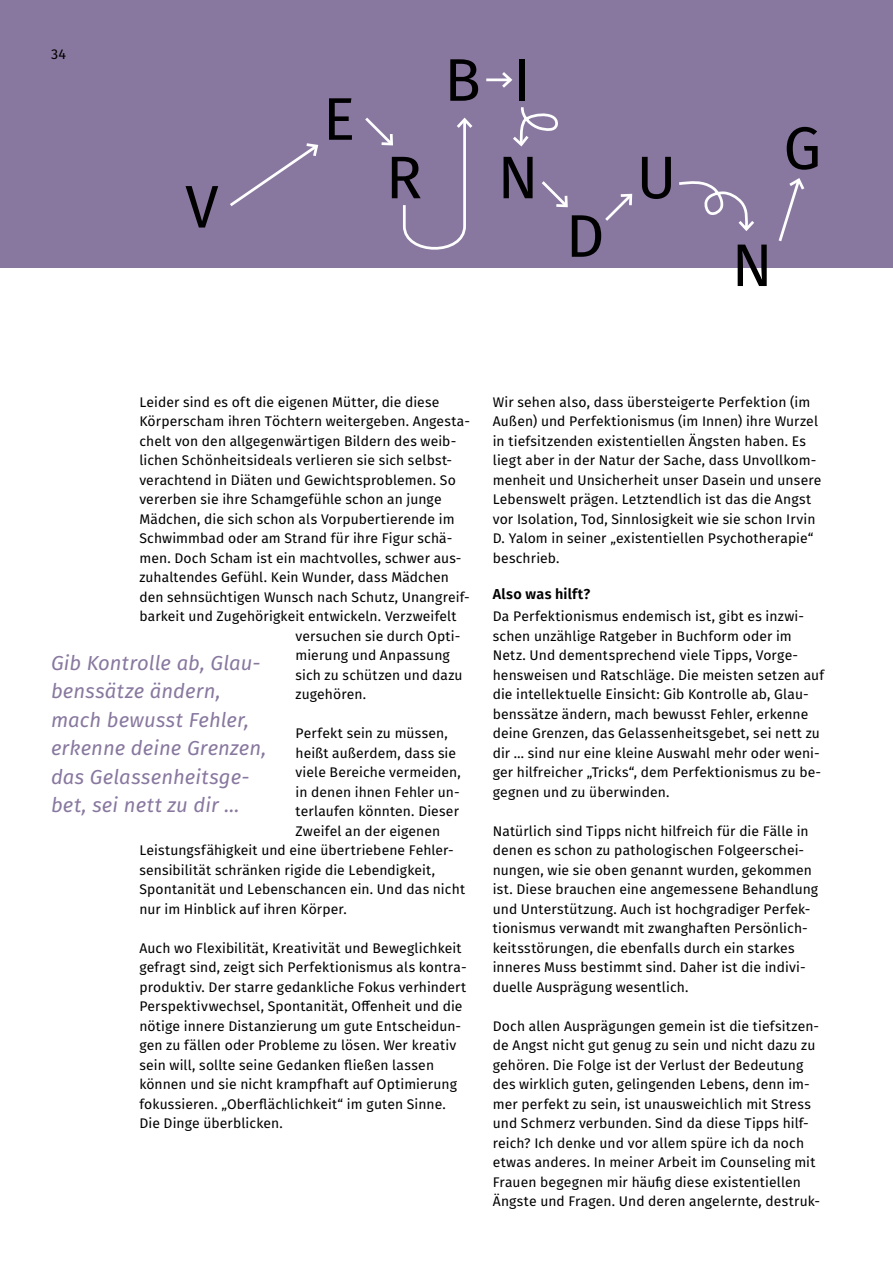
<style>
.page{position:relative;width:893px;height:1263px;background:#fff}
.page>*{position:absolute;margin:0;border:0;box-sizing:border-box;transform-origin:0 0}
.t1{font:60.15px/97.5px "Fira Sans";color:#000;text-align:right}
.t2{font:italic 20.25px/28.5px "Fira Sans";letter-spacing:.005em;color:#88789f}
.t3{font:600 14.4px "Fira Sans";letter-spacing:.015em;color:#000}
.t4{font:14.25px "Fira Sans";color:#000}
.t5{font:13.95px/19.5px "Fira Sans";letter-spacing:.01em;color:#000}
</style>
<div class="page">
<div style="left:0;top:0;width:893px;height:268px;background:#88789f"></div>
<svg style="left:230px;top:143px;width:89px;height:63px"></svg>
<svg style="left:365px;top:117px;width:28px;height:29px"></svg>
<svg style="left:403px;top:117px;width:70px;height:133px"></svg>
<hr style="left:486px;top:78px;width:24px;height:3px;background:#fff">
<svg style="left:499px;top:72px;width:14px;height:16px"></svg>
<svg style="left:542px;top:181px;width:26px;height:27px"></svg>
<svg style="left:679px;top:181px;width:75px;height:50px"></svg>
<svg style="left:605px;top:193px;width:28px;height:28px"></svg>
<svg style="left:778px;top:178px;width:27px;height:63px"></svg>
<svg style="left:513px;top:107px;width:45px;height:40px"></svg>
<p class="t4" style="left:51px;top:44px;width:16px">34</p>
<h1 class="t1" style="left:185px;top:156px;width:35px">V</h1>
<h1 class="t1" style="left:323px;top:68px;width:34px">E</h1>
<h1 class="t1" style="left:386px;top:127px;width:38px">R</h1>
<h1 class="t1" style="left:444px;top:29px;width:96px">B I<br>N</h1>
<h1 class="t1" style="left:566px;top:185px;width:40px">D</h1>
<h1 class="t1" style="left:636px;top:127px;width:41px">U</h1>
<h1 class="t1" style="left:783px;top:98px;width:39px">G</h1>
<h1 class="t1" style="left:732px;top:215px;width:43px">N</h1>
<p class="t5" style="left:139px;top:392px;width:302px">Leider sind es oft die eigenen Mütter, die diese</p>
<p class="t5" style="left:139px;top:411px;width:332px">Körperscham ihren Töchtern weitergeben. Angesta-</p>
<p class="t5" style="left:139px;top:431px;width:318px">chelt von den allgegenwärtigen Bildern des weib-</p>
<p class="t5" style="left:139px;top:450px;width:314px">lichen Schönheitsideals verlieren sie sich selbst-</p>
<p class="t5" style="left:139px;top:470px;width:318px">verachtend in Diäten und Gewichtsproblemen. So</p>
<p class="t5" style="left:139px;top:489px;width:304px">vererben sie ihre Schamgefühle schon an junge</p>
<p class="t5" style="left:139px;top:509px;width:317px">Mädchen, die sich schon als Vorpubertierende im</p>
<p class="t5" style="left:139px;top:528px;width:314px">Schwimmbad oder am Strand für ihre Figur schä-</p>
<p class="t5" style="left:139px;top:548px;width:324px">men. Doch Scham ist ein machtvolles, schwer aus-</p>
<p class="t5" style="left:139px;top:567px;width:311px">zuhaltendes Gefühl. Kein Wunder, dass Mädchen</p>
<p class="t5" style="left:139px;top:587px;width:332px">den sehnsüchtigen Wunsch nach Schutz, Unangreif-</p>
<p class="t5" style="left:139px;top:606px;width:319px">barkeit und Zugehörigkeit entwickeln. Verzweifelt</p>
<p class="t5" style="left:296px;top:626px;width:166px">versuchen sie durch Opti-</p>
<p class="t5" style="left:296px;top:645px;width:156px">mierung und Anpassung</p>
<p class="t5" style="left:296px;top:665px;width:169px">sich zu schützen und dazu</p>
<p class="t5" style="left:296px;top:684px;width:72px">zugehören.</p>
<p class="t5" style="left:296px;top:723px;width:154px">Perfekt sein zu müssen,</p>
<p class="t5" style="left:296px;top:743px;width:162px">heißt außerdem, dass sie</p>
<p class="t5" style="left:296px;top:762px;width:167px">viele Bereiche vermeiden,</p>
<p class="t5" style="left:296px;top:782px;width:166px">in denen ihnen Fehler un-</p>
<p class="t5" style="left:296px;top:801px;width:165px">terlaufen könnten. Dieser</p>
<p class="t5" style="left:296px;top:821px;width:146px">Zweifel an der eigenen</p>
<p class="t5" style="left:139px;top:840px;width:316px">Leistungsfähigkeit und eine übertriebene Fehler-</p>
<p class="t5" style="left:139px;top:860px;width:297px">sensibilität schränken rigide die Lebendigkeit,</p>
<p class="t5" style="left:139px;top:879px;width:327px">Spontanität und Lebenschancen ein. Und das nicht</p>
<p class="t5" style="left:139px;top:899px;width:209px">nur im Hinblick auf ihren Körper.</p>
<p class="t5" style="left:139px;top:938px;width:329px">Auch wo Flexibilität, Kreativität und Beweglichkeit gefragt sind, zeigt sich Perfektionismus als kontra&shy;produktiv. Der starre gedankliche Fokus verhindert Perspektivwechsel, Spontanität, Offenheit und die nötige innere Distanzierung um gute Entscheidun&shy;gen zu fällen oder Probleme zu lösen. Wer kreativ sein will, sollte seine Gedanken fließen lassen können und sie nicht krampfhaft auf Optimierung fokussieren. „Oberflächlichkeit“ im guten Sinne.<br>Die Dinge überblicken.</p>
<h2 class="t2" style="left:51px;top:648px;width:217px">Gib Kontrolle ab, Glau&shy;benssätze ändern, mach bewusst Fehler, erkenne deine Grenzen, das Gelassenheitsge&shy;bet, sei nett zu dir …</h2>
<p class="t5" style="left:493px;top:392px;width:330px">Wir sehen also, dass übersteigerte Perfektion (im Außen) und Perfektionismus (im Innen) ihre Wurzel in tiefsitzenden existentiellen Ängsten haben. Es liegt aber in der Natur der Sache, dass Unvollkom&shy;menheit und Unsicherheit unser Dasein und unsere Lebenswelt prägen. Letztendlich ist das die Angst vor Isolation, Tod, Sinnlosigkeit wie sie schon Irvin D. Yalom in seiner „existentiellen Psychotherapie“ beschrieb.</p>
<p class="t3" style="left:493px;top:582px;width:99px">Also was hilft?</p>
<p class="t5" style="left:493px;top:606px;width:333px">Da Perfektionismus endemisch ist, gibt es inzwi&shy;schen unzählige Ratgeber in Buchform oder im Netz. Und dementsprechend viele Tipps, Vorge&shy;hensweisen und Ratschläge. Die meisten setzen auf die intellektuelle Einsicht: Gib Kontrolle ab, Glau&shy;benssätze ändern, mach bewusst Fehler, erkenne deine Grenzen, das Gelassenheitsgebet, sei nett zu dir … sind nur eine kleine Auswahl mehr oder weni&shy;ger hilfreicher „Tricks“, dem Perfektionismus zu be&shy;gegnen und zu überwinden.</p>
<p class="t5" style="left:493px;top:821px;width:327px">Natürlich sind Tipps nicht hilfreich für die Fälle in denen es schon zu pathologischen Folgeerschei&shy;nungen, wie sie oben genannt wurden, gekommen ist. Diese brauchen eine angemessene Behandlung und Unterstützung. Auch ist hochgradiger Perfek&shy;tionismus verwandt mit zwanghaften Persönlich&shy;keitsstörungen, die ebenfalls durch ein starkes inneres Muss bestimmt sind. Daher ist die indivi&shy;duelle Ausprägung wesentlich.</p>
<p class="t5" style="left:493px;top:1016px;width:329px">Doch allen Ausprägungen gemein ist die tiefsitzen&shy;de Angst nicht gut genug zu sein und nicht dazu zu gehören. Die Folge ist der Verlust der Bedeutung des wirklich guten, gelingenden Lebens, denn im&shy;mer perfekt zu sein, ist unausweichlich mit Stress und Schmerz verbunden. Sind da diese Tipps hilf&shy;reich? Ich denke und vor allem spüre ich da noch etwas anderes. In meiner Arbeit im Counseling mit Frauen begegnen mir häufig diese existentiellen Ängste und Fragen. Und deren angelernte, destruk-</p>
</div>
